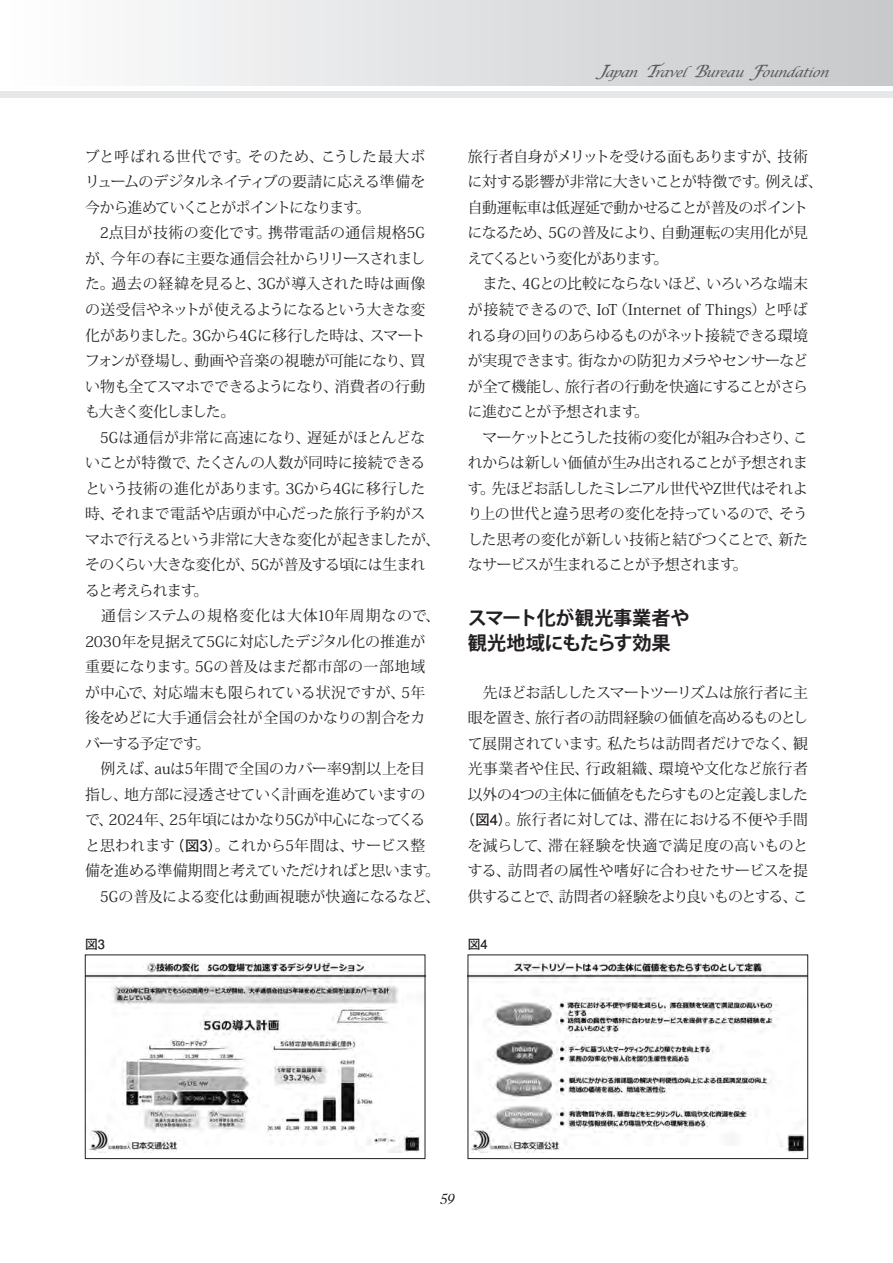
<style>
.page{position:relative;width:893px;height:1263px;background:#fff}
.page>*{position:absolute;margin:0;border:0;box-sizing:border-box;transform-origin:0 0}
.t1{font:700 19.2px/25.5px "Koz Go Pro";letter-spacing:-.01em;color:#231f20}
.t2{font:14.85px/25.5px "Koz Min Pr 6 N";letter-spacing:-.02em;color:#231f20}
.t3{font:italic 14.85px "Galliard";color:#231f20}
.t4{font:italic 12.75px "Lucida Calligraphy";color:#57585a}
.t5{font:700 12.75px "Futo Go B101 Pro";color:#231f20}
.s1{font-size:16.95px}
.s2{font-family:"Futo Go B101 Pro";font-weight:700;font-size:14.4px}
</style>
<div class="page">
<div style="left:0;top:0;width:893px;height:85px;background:linear-gradient(to right,#fefeff,#c7c8ca)"></div>
<div style="left:0;top:91px;width:893px;height:7px;background:#e6e7e9"></div>
<img style="left:87px;top:961px;width:336px;height:191px">
<div style="left:85px;top:955px;width:340px;height:204px;border:1px solid #231f20"></div>
<img style="left:470px;top:961px;width:336px;height:191px">
<div style="left:468px;top:955px;width:340px;height:204px;border:1px solid #231f20"></div>
<p class="t4" style="left:597px;top:65px;width:237px"><span class="s1">J</span>apan <span class="s1">T</span>ravel<span class="s1">B</span>ureau <span class="s1">F</span>oundation</p>
<p class="t2" style="left:85px;top:144px;width:357px">ブと呼ばれる世代です。そのため、こうした最大ボリュームのデジタルネイティブの要請に応える準備を今から進めていくことがポイントになります。<br>　2点目が技術の変化です。携帯電話の通信規格5Gが、今年の春に主要な通信会社からリリースされました。過去の経緯を見ると、3Gが導入された時は画像の送受信やネットが使えるようになるという大きな変化がありました。3Gから4Gに移行した時は、スマートフォンが登場し、動画や音楽の視聴が可能になり、買い物も全てスマホでできるようになり、消費者の行動も大きく変化しました。<br>　5Gは通信が非常に高速になり、遅延がほとんどないことが特徴で、たくさんの人数が同時に接続できるという技術の進化があります。3Gから4Gに移行した時、それまで電話や店頭が中心だった旅行予約がスマホで行えるという非常に大きな変化が起きましたが、そのくらい大きな変化が、5Gが普及する頃には生まれると考えられます。<br>　通信システムの規格変化は大体10年周期なので、<br>2030年を見据えて5Gに対応したデジタル化の推進が重要になります。5Gの普及はまだ都市部の一部地域が中心で、対応端末も限られている状況ですが、5年後をめどに大手通信会社が全国のかなりの割合をカバーする予定です。<br>　例えば、auは5年間で全国のカバー率9割以上を目指し、地方部に浸透させていく計画を進めていますので、2024年、25年頃にはかなり5Gが中心になってくると思われます<span class="s2">（図3）</span>。これから5年間は、サービス整備を進める準備期間と考えていただければと思います。　5Gの普及による変化は動画視聴が快適になるなど、</p>
<p class="t2" style="left:468px;top:144px;width:357px">旅行者自身がメリットを受ける面もありますが、技術に対する影響が非常に大きいことが特徴です。例えば、自動運転車は低遅延で動かせることが普及のポイントになるため、5Gの普及により、自動運転の実用化が見えてくるという変化があります。<br>　また、4Gとの比較にならないほど、いろいろな端末が接続できるので、IoT（Internet of Things）と呼ばれる身の回りのあらゆるものがネット接続できる環境が実現できます。街なかの防犯カメラやセンサーなどが全て機能し、旅行者の行動を快適にすることがさらに進むことが予想されます。<br>　マーケットとこうした技術の変化が組み合わさり、これからは新しい価値が生み出されることが予想されます。先ほどお話ししたミレニアル世代やZ世代はそれより上の世代と違う思考の変化を持っているので、そうした思考の変化が新しい技術と結びつくことで、新たなサービスが生まれることが予想されます。</p>
<p class="t1" style="left:468px;top:606px;width:223px">スマート化が観光事業者や観光地域にもたらす効果</p>
<p class="t2" style="left:460px;top:680px;width:349px;text-align:center">　先ほどお話ししたスマートツーリズムは旅行者に主眼を置き、旅行者の訪問経験の価値を高めるものとして展開されています。私たちは訪問者だけでなく、観光事業者や住民、行政組織、環境や文化など旅行者以外の4つの主体に価値をもたらすものと定義しました<span class="s2">（図4）</span>。旅行者に対しては、滞在における不便や手間を減らして、滞在経験を快適で満足度の高いものとする、訪問者の属性や嗜好に合わせたサービスを提供することで、訪問者の経験をより良いものとする、こ</p>
<p class="t5" style="left:85px;top:934px;width:21px">図3</p>
<p class="t5" style="left:468px;top:934px;width:21px">図4</p>
<p class="t3" style="left:439px;top:1190px;width:16px">59</p>
</div>
